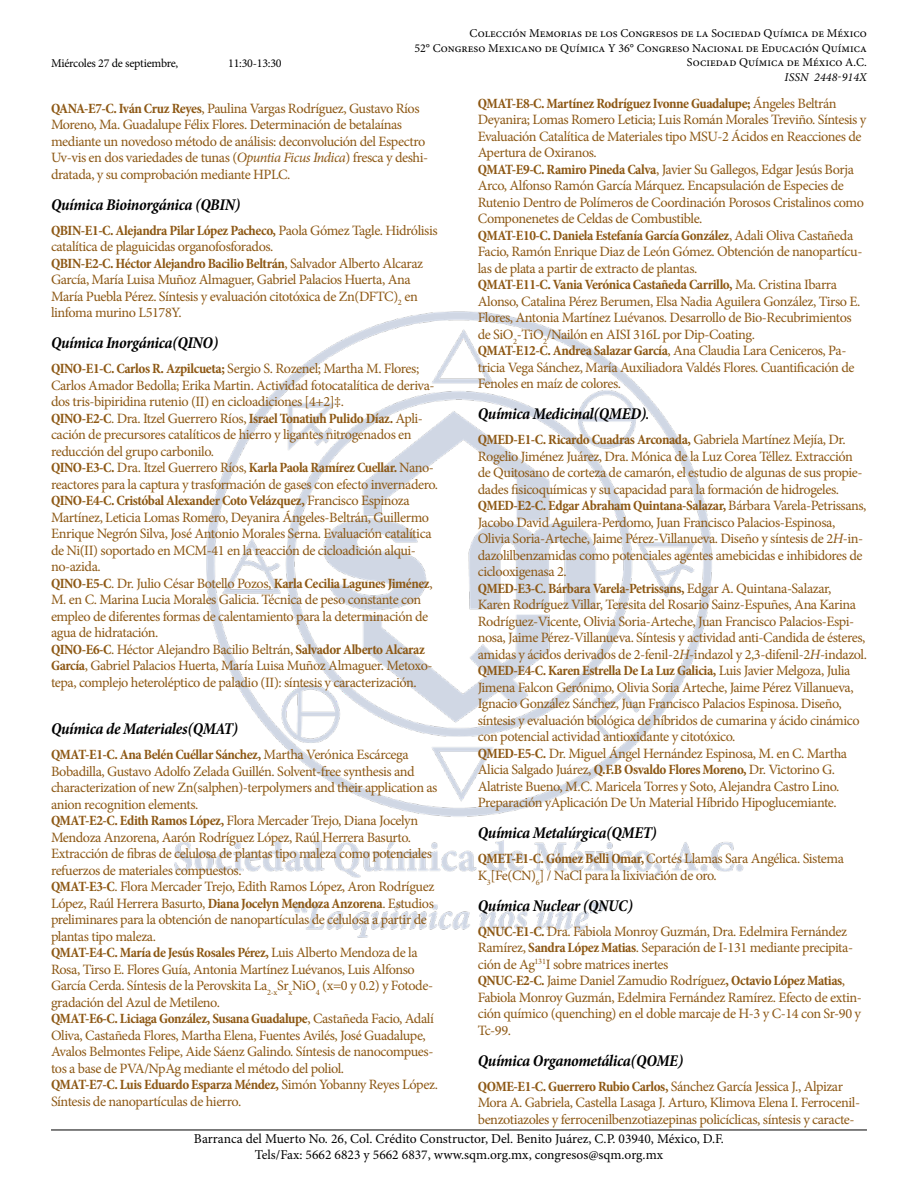
<style>
.page{position:relative;width:918px;height:1188px;background:#fff}
.page>*{position:absolute;margin:0;border:0;box-sizing:border-box;transform-origin:0 0}
.t1{font:italic 700 condensed 16.5px "Minion Pro";letter-spacing:-.025em;color:#000}
.t2{font:14.25px/16.5px "Minion Pro";letter-spacing:-.035em;color:#8d5814}
.t3{font:13.5px/16.5px "Minion Pro";color:#000;text-align:center}
.t4{font:12px/14.4px "Minion Pro";color:#000;text-align:right}
.t5{font:italic 12px "Minion Pro";letter-spacing:.01em;color:#000}
.s1{font-weight:700;font-stretch:condensed}
.s2{font-style:italic}
.s3{font-size:13.5px}
</style>
<div class="page">
<img style="left:174px;top:311px;width:570px;height:627px">
<hr style="left:51px;top:1130px;width:816px;height:1px;background:#000">
<p class="t4" style="left:51px;top:56px;width:129px">Miércoles 27 de septiembre,</p>
<p class="t4" style="left:228px;top:56px;width:55px">11:30-13:30</p>
<p class="t4" style="left:414px;top:26px;width:454px">Colección Memorias de los Congresos de la Sociedad Química de México<br>52° Congreso Mexicano de Química Y 36° Congreso Nacional de Educación Química<br>Sociedad Química de México A.C.</p>
<p class="t5" style="left:785px;top:69px;width:84px">ISSN 2448-914X</p>
<p class="t2" style="left:51px;top:100px;width:379px"><span class="s1">QANA-E7-C. Iván Cruz Reyes</span>, Paulina Vargas Rodríguez, Gustavo Ríos Moreno, Ma. Guadalupe Félix Flores. Determinación de betalaínas mediante un novedoso método de análisis: deconvolución del Espectro Uv-vis en dos variedades de tunas (<span class="s2">Opuntia Ficus Indica</span>) fresca y deshi&shy;dratada, y su comprobación mediante HPLC.</p>
<p class="t1" style="left:51px;top:193px;width:191px">Química Bioinorgánica (QBIN)</p>
<p class="t2" style="left:51px;top:222px;width:388px"><span class="s1">QBIN-E1-C. Alejandra Pilar López Pacheco,</span> Paola Gómez Tagle. Hidrólisis catalítica de plaguicidas organofosforados.<br><span class="s1">QBIN-E2-C. Héctor Alejandro Bacilio Beltrán</span>, Salvador Alberto Alcaraz García, María Luisa Muñoz Almaguer, Gabriel Palacios Huerta, Ana María Puebla Pérez. Síntesis y evaluación citotóxica de Zn(DFTC)<sub>2</sub> en linfoma murino L5178Y.</p>
<p class="t1" style="left:51px;top:331px;width:169px">Química Inorgánica(QINO)</p>
<p class="t2" style="left:51px;top:360px;width:389px"><span class="s1">QINO-E1-C. Carlos R. Azpilcueta;</span> Sergio S. Rozenel; Martha M. Flores; Carlos Amador Bedolla; Erika Martin. Actividad fotocatalítica de deriva&shy;dos tris-bipiridina rutenio (II) en cicloadiciones [4+2]‡.<br><span class="s1">QINO-E2-C</span>. Dra. Itzel Guerrero Ríos, <span class="s1">Israel Tonatiuh Pulido Díaz.</span> Apli&shy;cación de precursores catalíticos de hierro y ligantes nitrogenados en reducción del grupo carbonilo.<br><span class="s1">QINO-E3-C.</span> Dra. Itzel Guerrero Ríos, <span class="s1">Karla Paola Ramírez Cuellar.</span> Nano&shy;reactores para la captura y trasformación de gases con efecto invernadero.<br><span class="s1">QINO-E4-C. Cristóbal Alexander Coto Velázquez,</span> Francisco Espinoza Martínez, Leticia Lomas Romero, Deyanira Ángeles-Beltrán, Guillermo Enrique Negrón Silva, José Antonio Morales Serna. Evaluación catalítica de Ni(II) soportado en MCM-41 en la reacción de cicloadición alqui&shy;no-azida.<br><span class="s1">QINO-E5-C</span>. Dr. Julio César Botello Pozos, <span class="s1">Karla Cecilia Lagunes Jiménez</span>, M. en C. Marina Lucia Morales Galicia. Técnica de peso constante con empleo de diferentes formas de calentamiento para la determinación de agua de hidratación.<br><span class="s1">QINO-E6-C</span>. Héctor Alejandro Bacilio Beltrán, <span class="s1">Salvador Alberto Alcaraz García</span>, Gabriel Palacios Huerta, María Luisa Muñoz Almaguer. Metoxo&shy;tepa, complejo heteroléptico de paladio (II): síntesis y caracterización.</p>
<p class="t1" style="left:51px;top:717px;width:189px">Química de Materiales(QMAT)</p>
<p class="t2" style="left:51px;top:746px;width:388px"><span class="s1">QMAT-E1-C. Ana Belén Cuéllar Sánchez,</span> Martha Verónica Escárcega Bobadilla, Gustavo Adolfo Zelada Guillén. Solvent-free synthesis and characterization of new Zn(salphen)-terpolymers and their application as anion recognition elements.<br><span class="s1">QMAT-E2-C. Edith Ramos López,</span> Flora Mercader Trejo, Diana Jocelyn Mendoza Anzorena, Aarón Rodríguez López, Raúl Herrera Basurto.<br>Extracción de fibras de celulosa de plantas tipo maleza como potenciales refuerzos de materiales compuestos.<br><span class="s1">QMAT-E3-C</span>. Flora Mercader Trejo, Edith Ramos López, Aron Rodríguez López, Raúl Herrera Basurto, <span class="s1">Diana Jocelyn Mendoza Anzorena</span>. Estudios preliminares para la obtención de nanopartículas de celulosa a partir de plantas tipo maleza.<br><span class="s1">QMAT-E4-C. María de Jesús Rosales Pérez,</span> Luis Alberto Mendoza de la Rosa, Tirso E. Flores Guía, Antonia Martínez Luévanos, Luis Alfonso García Cerda. Síntesis de la Perovskita La<sub>2-x</sub>Sr<sub>x</sub>NiO<sub>4</sub> (x=0 y 0.2) y Fotode&shy;gradación del Azul de Metileno.<br><span class="s1">QMAT-E6-C. Liciaga González, Susana Guadalupe</span>, Castañeda Facio, Adalí Oliva, Castañeda Flores, Martha Elena, Fuentes Avilés, José Guadalupe, Avalos Belmontes Felipe, Aide Sáenz Galindo. Síntesis de nanocompues&shy;tos a base de PVA/NpAg mediante el método del poliol.<br><span class="s1">QMAT-E7-C. Luis Eduardo Esparza Méndez,</span> Simón Yobanny Reyes López.<br>Síntesis de nanopartículas de hierro.</p>
<p class="t2" style="left:478px;top:95px;width:390px"><span class="s1">QMAT-E8-C. Martínez Rodríguez Ivonne Guadalupe;</span> Ángeles Beltrán Deyanira; Lomas Romero Leticia; Luis Román Morales Treviño. Síntesis y Evaluación Catalítica de Materiales tipo MSU-2 Ácidos en Reacciones de Apertura de Oxiranos.<br><span class="s1">QMAT-E9-C. Ramiro Pineda Calva</span>, Javier Su Gallegos, Edgar Jesús Borja Arco, Alfonso Ramón García Márquez. Encapsulación de Especies de Rutenio Dentro de Polímeros de Coordinación Porosos Cristalinos como Componenetes de Celdas de Combustible.<br><span class="s1">QMAT-E10-C. Daniela Estefanía García González</span>, Adali Oliva Castañeda Facio, Ramón Enrique Diaz de León Gómez. Obtención de nanopartícu&shy;las de plata a partir de extracto de plantas.<br><span class="s1">QMAT-E11-C. Vania Verónica Castañeda Carrillo,</span> Ma. Cristina Ibarra Alonso, Catalina Pérez Berumen, Elsa Nadia Aguilera González, Tirso E.<br>Flores, Antonia Martínez Luévanos. Desarrollo de Bio-Recubrimientos de SiO<sub>2</sub>-TiO<sub>2</sub>/Nailón en AISI 316L por Dip-Coating.<br><span class="s1">QMAT-E12-C. Andrea Salazar García</span>, Ana Claudia Lara Ceniceros, Pa&shy;tricia Vega Sánchez, María Auxiliadora Valdés Flores. Cuantificación de Fenoles en maíz de colores.</p>
<p class="t1" style="left:478px;top:403px;width:173px">Química Medicinal(QMED)<span class="s3">.</span></p>
<p class="t2" style="left:478px;top:432px;width:391px"><span class="s1">QMED-E1-C. Ricardo Cuadras Arconada,</span> Gabriela Martínez Mejía, Dr.<br>Rogelio Jiménez Juárez, Dra. Mónica de la Luz Corea Téllez. Extracción de Quitosano de corteza de camarón, el estudio de algunas de sus propie&shy;dades fisicoquímicas y su capacidad para la formación de hidrogeles.<br><span class="s1">QMED-E2-C. Edgar Abraham Quintana-Salazar,</span> Bárbara Varela-Petrissans, Jacobo David Aguilera-Perdomo, Juan Francisco Palacios-Espinosa, Olivia Soria-Arteche, Jaime Pérez-Villanueva. Diseño y síntesis de 2<span class="s2">H</span>-in&shy;dazolilbenzamidas como potenciales agentes amebicidas e inhibidores de ciclooxigenasa 2.<br><span class="s1">QMED-E3-C. Bárbara Varela-Petrissans,</span> Edgar A. Quintana-Salazar, Karen Rodríguez Villar, Teresita del Rosario Sainz-Espuñes, Ana Karina Rodríguez-Vicente, Olivia Soria-Arteche, Juan Francisco Palacios-Espi&shy;nosa, Jaime Pérez-Villanueva. Síntesis y actividad anti-Candida de ésteres, amidas y ácidos derivados de 2-fenil-2<span class="s2">H</span>-indazol y 2,3-difenil-2<span class="s2">H</span>-indazol.<br><span class="s1">QMED-E4-C. Karen Estrella De La Luz Galicia,</span> Luis Javier Melgoza, Julia Jimena Falcon Gerónimo, Olivia Soria Arteche, Jaime Pérez Villanueva, Ignacio González Sánchez, Juan Francisco Palacios Espinosa. Diseño, síntesis y evaluación biológica de híbridos de cumarina y ácido cinámico con potencial actividad antioxidante y citotóxico.<br><span class="s1">QMED-E5-C.</span> Dr. Miguel Ángel Hernández Espinosa, M. en C. Martha Alicia Salgado Juárez, <span class="s1">Q.F.B Osvaldo Flores Moreno,</span> Dr. Victorino G.<br>Alatriste Bueno, M.C. Maricela Torres y Soto, Alejandra Castro Lino.<br>Preparación yAplicación De Un Material Híbrido Hipoglucemiante.</p>
<p class="t1" style="left:478px;top:822px;width:181px">Química Metalúrgica(QMET)</p>
<p class="t2" style="left:478px;top:851px;width:368px"><span class="s1">QMET-E1-C. Gómez Belli Omar,</span> Cortés Llamas Sara Angélica. Sistema<br>K<sub>3</sub>[Fe(CN)<sub>6</sub>] / NaCl para la lixiviación de oro.</p>
<p class="t1" style="left:478px;top:894px;width:157px">Química Nuclear (QNUC)</p>
<p class="t2" style="left:478px;top:923px;width:386px"><span class="s1">QNUC-E1-C.</span> Dra. Fabiola Monroy Guzmán, Dra. Edelmira Fernández Ramírez, <span class="s1">Sandra López Matias</span>. Separación de I-131 mediante precipita&shy;ción de Ag<sup>131</sup>I sobre matrices inertes<br><span class="s1">QNUC-E2-C.</span> Jaime Daniel Zamudio Rodríguez<span class="s1">, Octavio López Matias</span>, Fabiola Monroy Guzmán, Edelmira Fernández Ramírez. Efecto de extin&shy;ción químico (quenching) en el doble marcaje de H-3 y C-14 con Sr-90 y Tc-99.</p>
<p class="t1" style="left:478px;top:1049px;width:207px">Química Organometálica(QOME)</p>
<p class="t2" style="left:478px;top:1078px;width:384px"><span class="s1">QOME-E1-C. Guerrero Rubio Carlos,</span> Sánchez García Jessica J., Alpizar<br>Mora A. Gabriela, Castella Lasaga J. Arturo, Klimova Elena I. Ferrocenil&shy;benzotiazoles y ferrocenilbenzotiazepinas policíclicas, síntesis y caracte-</p>
<p class="t3" style="left:194px;top:1130px;width:532px">Barranca del Muerto No. 26, Col. Crédito Constructor, Del. Benito Juárez, C.P. 03940, México, D.F.<br>Tels/Fax: 5662 6823 y 5662 6837, www.sqm.org.mx, congresos@sqm.org.mx</p>
</div>
